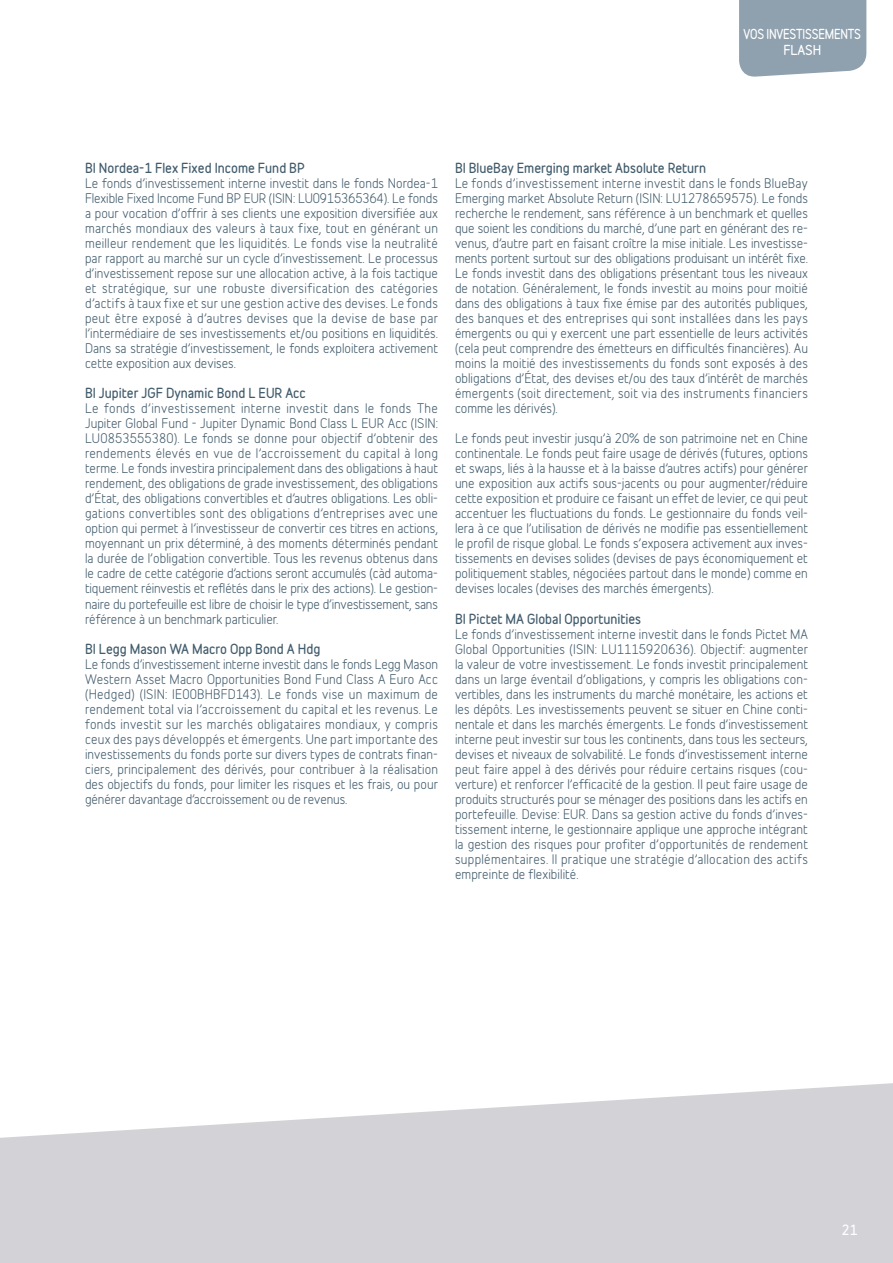
<style>
.page{position:relative;width:893px;height:1263px;background:#fff}
.page>*{position:absolute;margin:0;border:0;box-sizing:border-box;transform-origin:0 0}
.t1{font:700 12.75px "Belfius Alternative";color:#fff}
.t2{font:12.6px/15px "Belfius Alternative";color:#425c6c;text-align:justify}
.t3{font:700 12.6px "Belfius Alternative";color:#425c6c}
.t4{font:700 12.3px/16.5px "Belfius Alternative";letter-spacing:-.02em;color:#fff;text-align:center;scale:.9 1}
</style>
<div class="page">
<svg style="left:0;top:1083px;width:893px;height:180px;fill:#d3d3d7"></svg>
<div style="left:739px;top:0;width:127px;height:77px;background:#8fa0ae"></div>
<p class="t4" style="left:744px;top:25px;width:132px">VOS INVESTISSEMENTS<br>FLASH</p>
<p class="t3" style="left:85px;top:158px;width:221px">BI Nordea-1 Flex Fixed Income Fund BP</p>
<p class="t2" style="left:85px;top:174px;width:354px">Le fonds d’investissement interne investit dans le fonds Nordea-1<br>Flexible Fixed Income Fund BP EUR (ISIN: LU0915365364). Le fonds a pour vocation d’offrir à ses clients une exposition diversifiée aux marchés mondiaux des valeurs à taux fixe, tout en générant un meilleur rendement que les liquidités. Le fonds vise la neutralité par rapport au marché sur un cycle d’investissement. Le processus d’investissement repose sur une allocation active, à la fois tactique et stratégique, sur une robuste diversification des catégories d’actifs à taux fixe et sur une gestion active des devises. Le fonds peut être exposé à d’autres devises que la devise de base par l’intermédiaire de ses investissements et/ou positions en liquidités.<br>Dans sa stratégie d’investissement, le fonds exploitera activement cette exposition aux devises.</p>
<p class="t3" style="left:85px;top:383px;width:222px">BI Jupiter JGF Dynamic Bond L EUR Acc</p>
<p class="t2" style="left:85px;top:399px;width:354px">Le fonds d’investissement interne investit dans le fonds The Jupiter Global Fund - Jupiter Dynamic Bond Class L EUR Acc (ISIN:<br>LU0853555380). Le fonds se donne pour objectif d’obtenir des rendements élevés en vue de l’accroissement du capital à long terme. Le fonds investira principalement dans des obligations à haut rendement, des obligations de grade investissement, des obligations d’État, des obligations convertibles et d’autres obligations. Les obli&shy;gations convertibles sont des obligations d’entreprises avec une option qui permet à l’investisseur de convertir ces titres en actions, moyennant un prix déterminé, à des moments déterminés pendant la durée de l’obligation convertible. Tous les revenus obtenus dans le cadre de cette catégorie d’actions seront accumulés (càd automa&shy;tiquement réinvestis et reflétés dans le prix des actions). Le gestion&shy;naire du portefeuille est libre de choisir le type d’investissement, sans référence à un benchmark particulier.</p>
<p class="t3" style="left:85px;top:639px;width:237px">BI Legg Mason WA Macro Opp Bond A Hdg</p>
<p class="t2" style="left:85px;top:655px;width:354px">Le fonds d’investissement interne investit dans le fonds Legg Mason Western Asset Macro Opportunities Bond Fund Class A Euro Acc (Hedged) (ISIN: IE00BHBFD143). Le fonds vise un maximum de rendement total via l’accroissement du capital et les revenus. Le fonds investit sur les marchés obligataires mondiaux, y compris ceux des pays développés et émergents. Une part importante des investissements du fonds porte sur divers types de contrats finan&shy;ciers, principalement des dérivés, pour contribuer à la réalisation des objectifs du fonds, pour limiter les risques et les frais, ou pour générer davantage d’accroissement ou de revenus.</p>
<p class="t3" style="left:455px;top:158px;width:252px">BI BlueBay Emerging market Absolute Return</p>
<p class="t2" style="left:455px;top:174px;width:354px">Le fonds d’investissement interne investit dans le fonds BlueBay Emerging market Absolute Return (ISIN: LU1278659575). Le fonds recherche le rendement, sans référence à un benchmark et quelles que soient les conditions du marché, d’une part en générant des re&shy;venus, d’autre part en faisant croître la mise initiale. Les investisse&shy;ments portent surtout sur des obligations produisant un intérêt fixe.<br>Le fonds investit dans des obligations présentant tous les niveaux de notation. Généralement, le fonds investit au moins pour moitié dans des obligations à taux fixe émise par des autorités publiques, des banques et des entreprises qui sont installées dans les pays émergents ou qui y exercent une part essentielle de leurs activités (cela peut comprendre des émetteurs en difficultés financières). Au moins la moitié des investissements du fonds sont exposés à des obligations d’État, des devises et/ou des taux d’intérêt de marchés émergents (soit directement, soit via des instruments financiers comme les dérivés).</p>
<p class="t2" style="left:455px;top:429px;width:354px">Le fonds peut investir jusqu’à 20% de son patrimoine net en Chine continentale. Le fonds peut faire usage de dérivés (futures, options et swaps, liés à la hausse et à la baisse d’autres actifs) pour générer une exposition aux actifs sous-jacents ou pour augmenter/réduire cette exposition et produire ce faisant un effet de levier, ce qui peut accentuer les fluctuations du fonds. Le gestionnaire du fonds veil&shy;lera à ce que l’utilisation de dérivés ne modifie pas essentiellement le profil de risque global. Le fonds s’exposera activement aux inves&shy;tissements en devises solides (devises de pays économiquement et politiquement stables, négociées partout dans le monde) comme en devises locales (devises des marchés émergents).</p>
<p class="t3" style="left:455px;top:609px;width:188px">BI Pictet MA Global Opportunities</p>
<p class="t2" style="left:455px;top:625px;width:354px">Le fonds d’investissement interne investit dans le fonds Pictet MA Global Opportunities (ISIN: LU1115920636). Objectif: augmenter la valeur de votre investissement. Le fonds investit principalement dans un large éventail d’obligations, y compris les obligations con&shy;vertibles, dans les instruments du marché monétaire, les actions et les dépôts. Les investissements peuvent se situer en Chine conti&shy;nentale et dans les marchés émergents. Le fonds d’investissement interne peut investir sur tous les continents, dans tous les secteurs, devises et niveaux de solvabilité. Le fonds d’investissement interne peut faire appel à des dérivés pour réduire certains risques (cou&shy;verture) et renforcer l’efficacité de la gestion. Il peut faire usage de produits structurés pour se ménager des positions dans les actifs en portefeuille. Devise: EUR. Dans sa gestion active du fonds d’inves&shy;tissement interne, le gestionnaire applique une approche intégrant la gestion des risques pour profiter d’opportunités de rendement supplémentaires. Il pratique une stratégie d’allocation des actifs empreinte de flexibilité.</p>
<p class="t1" style="left:842px;top:1220px;width:17px">21</p>
</div>
